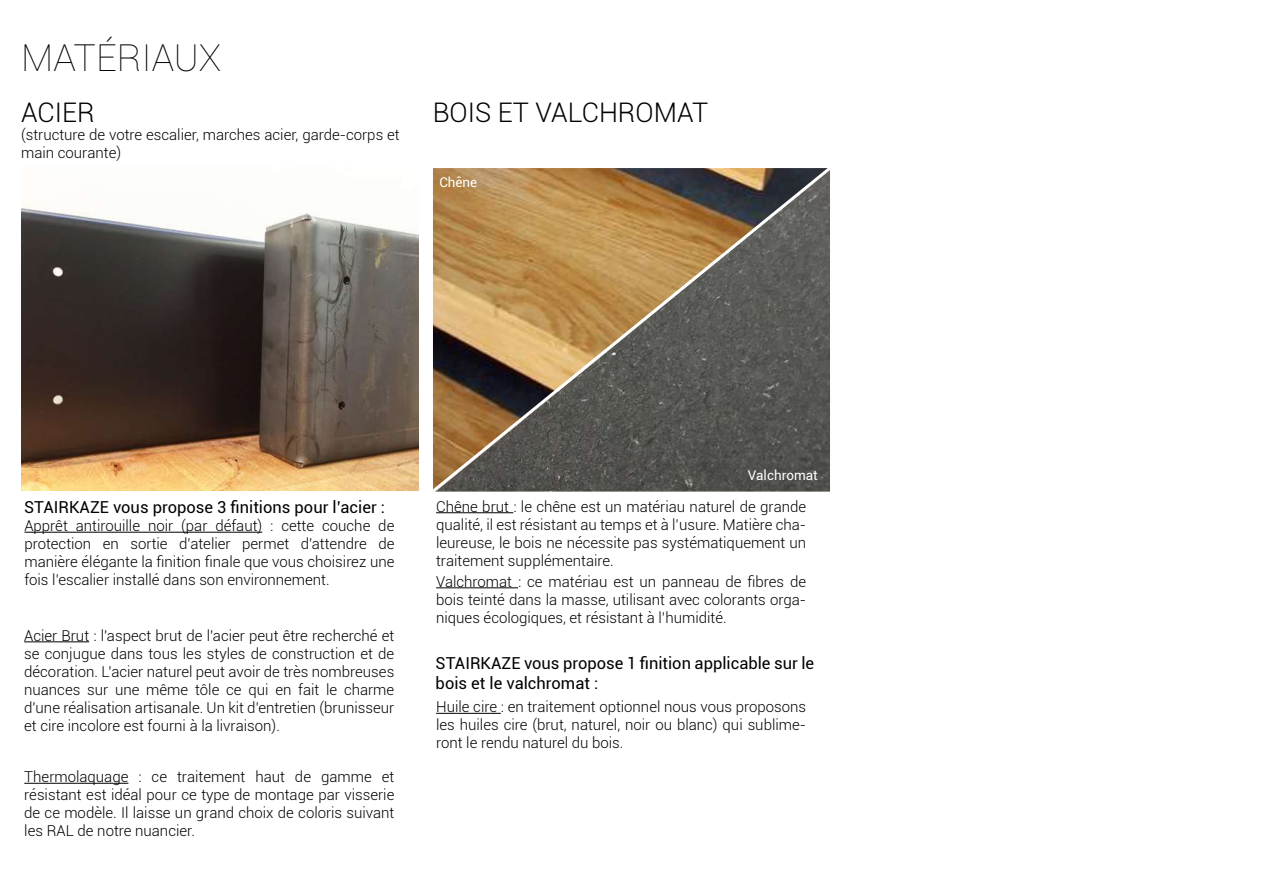
<style>
.page{position:relative;width:1263px;height:893px;background:#fff}
.page>*{position:absolute;margin:0;border:0;box-sizing:border-box;transform-origin:0 0}
.t1{font:100 37.5px "Roboto";color:#000}
.t2{font:300 27px "Roboto";color:#000}
.t3{font:16.5px/19.8px "Roboto";color:#000}
.t4{font:300 15px/18px "Roboto";color:#000;text-align:justify}
.t5{font:13.5px "Roboto";color:#fff}
</style>
<div class="page">
<hr style="left:24px;top:641px;width:65px;height:1px;background:#000">
<hr style="left:24px;top:532px;width:238px;height:1px;background:#000">
<hr style="left:24px;top:783px;width:104px;height:1px;background:#000">
<hr style="left:436px;top:512px;width:77px;height:1px;background:#000">
<hr style="left:436px;top:587px;width:82px;height:1px;background:#000">
<hr style="left:436px;top:713px;width:65px;height:1px;background:#000">
<svg style="left:433px;top:168px;width:397px;height:324px;background:#7e6c51"></svg>
<img style="left:21px;top:205px;width:397px;height:285px">
<h1 class="t1" style="left:21px;top:31px;width:202px">MATÉRIAUX</h1>
<h2 class="t2" style="left:21px;top:94px;width:75px">ACIER</h2>
<p class="t4" style="left:21px;top:125px;width:380px">(structure de votre escalier, marches acier, garde-corps et main courante)</p>
<h2 class="t2" style="left:433px;top:94px;width:277px">BOIS ET VALCHROMAT</h2>
<p class="t5" style="left:439px;top:172px;width:40px">Chêne</p>
<p class="t3" style="left:24px;top:496px;width:362px">STAIRKAZE vous propose 3 finitions pour l’acier :</p>
<p class="t4" style="left:24px;top:516px;width:371px">Apprêt antirouille noir (par défaut) : cette couche de protection en sortie d'atelier permet d'attendre de manière élégante la finition finale que vous choisirez une fois l'escalier installé dans son environnement.</p>
<p class="t4" style="left:24px;top:626px;width:372px">Acier Brut : l'aspect brut de l'acier peut être recherché et se conjugue dans tous les styles de construction et de décoration. L'acier naturel peut avoir de très nombreuses nuances sur une même tôle ce qui en fait le charme d'une réalisation artisanale. Un kit d'entretien (brunisseur et cire incolore est fourni à la livraison).</p>
<p class="t4" style="left:24px;top:767px;width:372px">Thermolaquage : ce traitement haut de gamme et résistant est idéal pour ce type de montage par visserie de ce modèle. Il laisse un grand choix de coloris suivant les RAL de notre nuancier.</p>
<p class="t5" style="left:748px;top:466px;width:71px">Valchromat</p>
<p class="t4" style="left:436px;top:497px;width:371px">Chêne brut : le chêne est un matériau naturel de grande qualité, il est résistant au temps et à l’usure. Matière cha&shy;leureuse, le bois ne nécessite pas systématiquement un traitement supplémentaire.</p>
<p class="t4" style="left:436px;top:572px;width:371px">Valchromat : ce matériau est un panneau de fibres de bois teinté dans la masse, utilisant avec colorants orga&shy;niques écologiques, et résistant à l’humidité.</p>
<p class="t3" style="left:436px;top:652px;width:380px">STAIRKAZE vous propose 1 finition applicable sur le bois et le valchromat :</p>
<p class="t4" style="left:436px;top:697px;width:371px">Huile cire : en traitement optionnel nous vous proposons les huiles cire (brut, naturel, noir ou blanc) qui sublime&shy;ront le rendu naturel du bois.</p>
</div>
